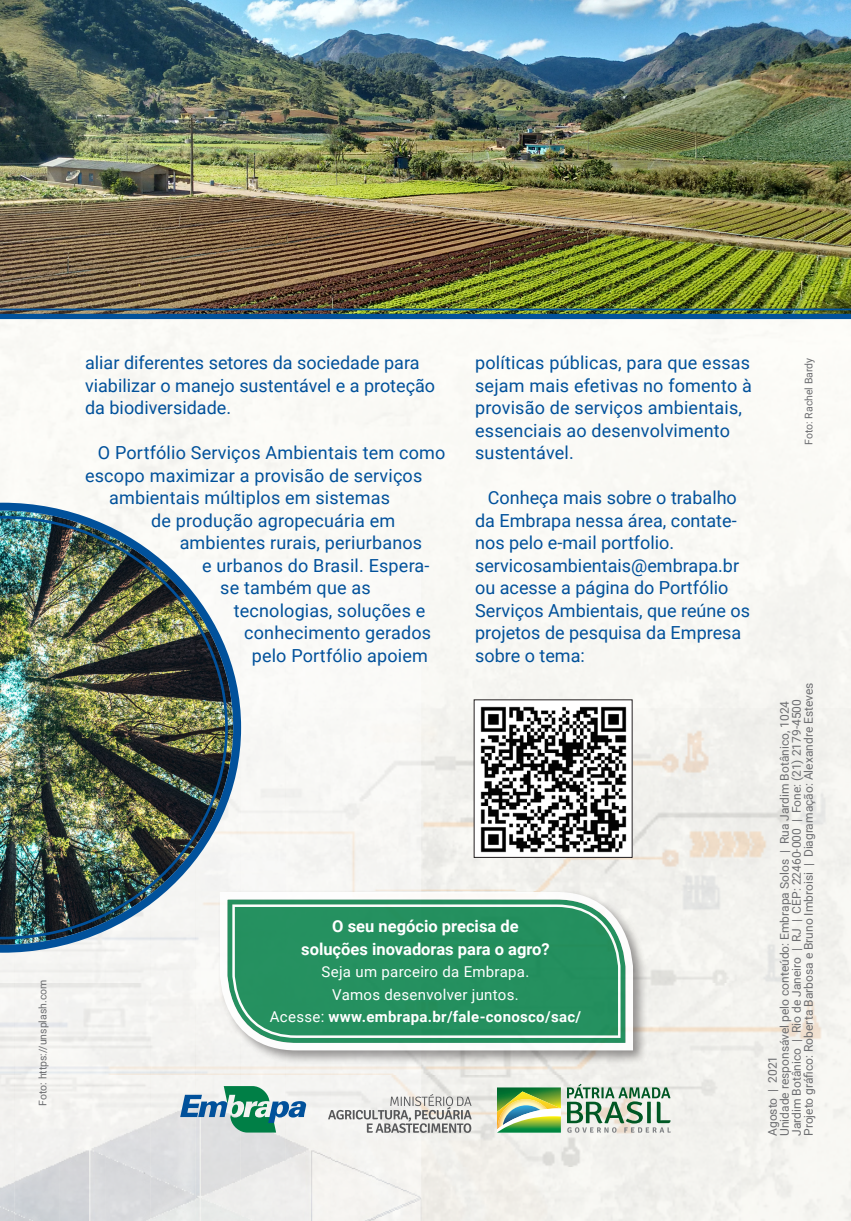
<style>
.page{position:relative;width:851px;height:1221px;background:#fff}
.page>*{position:absolute;margin:0;border:0;box-sizing:border-box;transform-origin:0 0}
.Texto{font:18px/22.5px "Roboto";letter-spacing:.01em;color:#01519b}
.Texto-2{font:700 16.5px "Roboto";color:#fff}
.Texto-3{font:15px "Roboto";letter-spacing:.02em;color:#fff}
.Texto-4{font:700 15px "Roboto";letter-spacing:.02em;color:#fff}
.Créditos{font:12px "Roboto";color:#6c6d70}
.Título{font:10.5px "Roboto";color:#6c6d70}
.s1{font-weight:400}
</style>
<div class="page">
<img style="left:0;top:319px;width:850px;height:901px">
<img style="left:0;top:559px;width:421px;height:661px">
<svg style="left:0;top:502px;width:241px;height:450px"></svg>
<img style="left:0;top:516px;width:228px;height:423px">
<div style="left:217px;top:888px;width:431px;height:177px;background:#231f20;opacity:.55"></div>
<svg style="left:216px;top:888px;width:420px;height:166px"></svg>
<div style="left:231px;top:903px;width:390px;height:136px;background:#259060"></div>
<img style="left:476px;top:701px;width:154px;height:154px">
<img style="left:0;top:310px;width:850px;height:9px">
<img style="left:0;top:0;width:850px;height:310px">
<svg style="left:328px;top:1093px;width:143px;height:39px"></svg>
<svg style="left:497px;top:1087px;width:64px;height:45px"></svg>
<svg style="left:567px;top:1083px;width:103px;height:49px"></svg>
<svg style="left:180px;top:1085px;width:127px;height:47px"></svg>
<p class="Título" style="left:35px;top:1105px;width:127px;rotate:-90deg">Foto: https://unsplash.com</p>
<p class="Texto" style="left:85px;top:351px;width:351px">aliar diferentes setores da sociedade para viabilizar o manejo sustentável e a proteção da biodiversidade.</p>
<p class="Texto" style="left:98px;top:441px;width:349px">O Portfólio Serviços Ambientais tem como</p>
<p class="Texto" style="left:85px;top:463px;width:339px">escopo maximizar a provisão de serviços</p>
<p class="Texto" style="left:109px;top:486px;width:282px">ambientais múltiplos em sistemas</p>
<p class="Texto" style="left:151px;top:508px;width:245px">de produção agropecuária em</p>
<p class="Texto" style="left:180px;top:531px;width:244px">ambientes rurais, periurbanos</p>
<p class="Texto" style="left:202px;top:553px;width:229px">e urbanos do Brasil. Espera-</p>
<p class="Texto" style="left:220px;top:576px;width:152px">se também que as</p>
<p class="Texto" style="left:234px;top:598px;width:193px">tecnologias, soluções e</p>
<p class="Texto" style="left:244px;top:621px;width:188px">conhecimento gerados</p>
<p class="Texto" style="left:252px;top:643px;width:178px">pelo Portfólio apoiem</p>
<p class="Texto" style="left:475px;top:351px;width:278px">políticas públicas, para que essas sejam mais efetivas no fomento à provisão de serviços ambientais, essenciais ao desenvolvimento sustentável.</p>
<p class="Texto" style="left:475px;top:486px;width:276px;text-indent:13px">Conheça mais sobre o trabalho da Embrapa nessa área, contate&shy;nos pelo e-mail portfolio. servicosambientais@embrapa.br ou acesse a página do Portfólio<br>Serviços Ambientais, que reúne os projetos de pesquisa da Empresa sobre o tema:</p>
<p class="Texto-2" style="left:332px;top:914px;width:188px">O seu negócio precisa de</p>
<p class="Texto-2" style="left:301px;top:937px;width:250px">soluções inovadoras para o agro?</p>
<p class="Texto-3" style="left:321px;top:961px;width:209px">Seja um parceiro da Embrapa.</p>
<p class="Texto-3" style="left:332px;top:983px;width:188px">Vamos desenvolver juntos.</p>
<p class="Texto-4" style="left:270px;top:1006px;width:313px"><span class="s1">Acesse:</span> www.embrapa.br/fale-conosco/sac/</p>
<p class="Título" style="left:801px;top:445px;width:88px;rotate:-90deg">Foto: Rachel Bardy</p>
<p class="Créditos" style="left:800px;top:1135px;width:455px;rotate:-90deg">Projeto gráfico: Roberta Barbosa e Bruno Imbroisi | Diagramação: Alexandre Esteves</p>
<p class="Créditos" style="left:776px;top:1135px;width:436px;rotate:-90deg">Unidade responsável pelo conteúdo: Embrapa Solos | Rua Jardim Botânico, 1024</p>
<p class="Créditos" style="left:788px;top:1135px;width:438px;rotate:-90deg">Jardim Botânico | Rio de Janeiro | RJ | CEP: 22460-000 | Fone: (21) 2179-4500</p>
<p class="Créditos" style="left:764px;top:1135px;width:82px;rotate:-90deg">Agosto | 2021</p>
</div>
